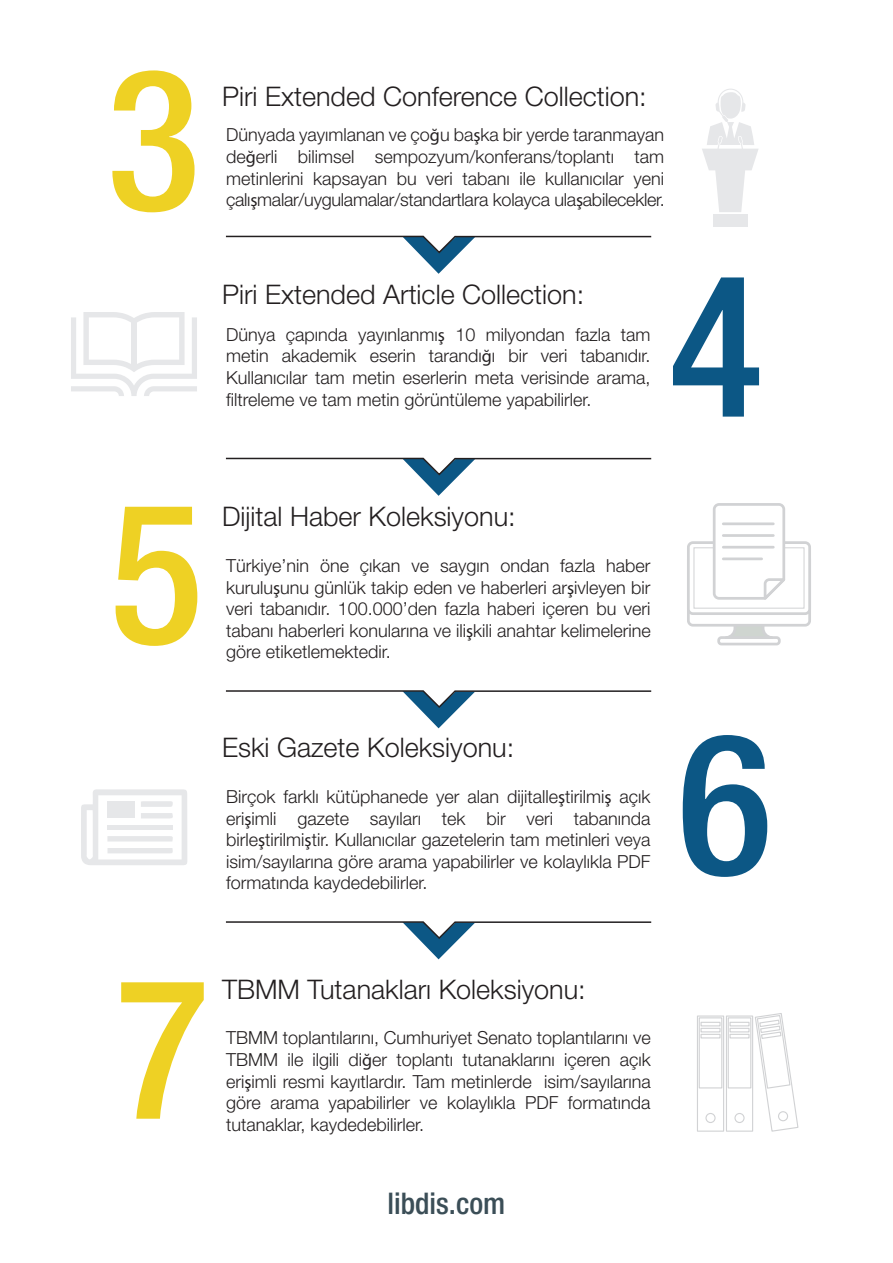
<style>
.page{position:relative;width:893px;height:1263px;background:#fff}
.page>*{position:absolute;margin:0;border:0;box-sizing:border-box;transform-origin:0 0}
.t1{font:500 condensed 196.5px "Helvetica Neue";color:#0c5785}
.t2{font:500 condensed 29.85px "Helvetica Neue";color:#3b4e57}
.t3{font:300 27px "Helvetica Neue";color:#231f20}
.t4{font:300 18px/21.6px "Helvetica Neue";color:#231f20;text-align:justify}
.s1{font-family:"Myriad Pro";font-weight:400}
</style>
<div class="page">
<svg style="left:225px;top:457px;width:427px;height:39px"></svg>
<svg style="left:673px;top:277px;width:86px;height:140px"></svg>
<svg style="left:116px;top:507px;width:81px;height:139px"></svg>
<svg style="left:121px;top:982px;width:83px;height:137px"></svg>
<svg style="left:225px;top:690px;width:427px;height:38px"></svg>
<svg style="left:225px;top:921px;width:427px;height:38px"></svg>
<svg style="left:225px;top:235px;width:427px;height:39px"></svg>
<svg style="left:112px;top:70px;width:83px;height:142px"></svg>
<div style="left:713px;top:214px;width:35px;height:13px;background:#e6e7e9"></div>
<svg style="left:702px;top:89px;width:56px;height:123px"></svg>
<svg style="left:81px;top:789px;width:106px;height:76px"></svg>
<svg style="left:71px;top:312px;width:126px;height:84px"></svg>
<div style="left:131px;top:321px;width:6px;height:47px;background:#e6e7e9"></div>
<svg style="left:728px;top:627px;width:42px;height:9px"></svg>
<div style="left:687px;top:553px;width:124px;height:74px;border:3px solid #d1d2d4;border-radius:5px"></div>
<div style="left:688px;top:543px;width:122px;height:71px;background:#fff;border-radius:5px"></div>
<div style="left:687px;top:541px;width:124px;height:74px;border:3px solid #d1d2d4;border-radius:5px"></div>
<div style="left:693px;top:547px;width:111px;height:62px;background:#fff;border:1px solid #d1d2d4"></div>
<div style="left:717px;top:636px;width:64px;height:9px;border:3px solid #d1d2d4;border-radius:3px"></div>
<svg style="left:711px;top:503px;width:79px;height:97px"></svg>
<hr style="left:723px;top:546px;width:50px;height:2px;background:#d1d2d4">
<hr style="left:723px;top:557px;width:39px;height:3px;background:#d1d2d4">
<hr style="left:723px;top:534px;width:50px;height:3px;background:#d1d2d4">
<hr style="left:723px;top:522px;width:50px;height:3px;background:#d1d2d4">
<svg style="left:697px;top:1013px;width:102px;height:119px"></svg>
<h3 class="t3" style="left:222px;top:80px;width:426px">Piri Extended Conference Collection:</h3>
<p class="t4" style="left:226px;top:124px;width:440px">Dünyada yayımlanan ve ço<span class="s1">ğ</span>u ba<span class="s1">ş</span>ka bir yerde taranmayan de<span class="s1">ğ</span>erli bilimsel sempozyum/konferans/toplantı tam metinlerini kapsayan bu veri tabanı ile kullanıcılar yeni çalı<span class="s1">ş</span>malar/uygulamalar/standartlara kolayca ula<span class="s1">ş</span>abilecekler.</p>
<h3 class="t3" style="left:222px;top:278px;width:364px">Piri Extended Article Collection:</h3>
<p class="t4" style="left:226px;top:323px;width:426px">Dünya çapında yayınlanmı<span class="s1">ş</span> 10 milyondan fazla tam metin akademik eserin tarandı<span class="s1">ğ</span>ı bir veri tabanıdır.<br>Kullanıcılar tam metin eserlerin meta verisinde arama, filtreleme ve tam metin görüntüleme yapabilirler.</p>
<h3 class="t3" style="left:222px;top:500px;width:295px">Dijital Haber Koleksiyonu:</h3>
<p class="t4" style="left:226px;top:554px;width:426px">Türkiye’nin öne çıkan ve saygın ondan fazla haber kurulu<span class="s1">ş</span>unu günlük takip eden ve haberleri ar<span class="s1">ş</span>ivleyen bir veri tabanıdır. 100.000’den fazla haberi içeren bu veri tabanı haberleri konularına ve ili<span class="s1">ş</span>kili anahtar kelimelerine göre etiketlemektedir.</p>
<h3 class="t3" style="left:222px;top:731px;width:294px">Eski Gazete Koleksiyonu:</h3>
<p class="t4" style="left:226px;top:785px;width:426px">Birçok farklı kütüphanede yer alan dijitalle<span class="s1">ş</span>tirilmi<span class="s1">ş</span> açık eri<span class="s1">ş</span>imli gazete sayıları tek bir veri tabanında birle<span class="s1">ş</span>tirilmi<span class="s1">ş</span>tir. Kullanıcılar gazetelerin tam metinleri veya isim/sayılarına göre arama yapabilirler ve kolaylıkla PDF formatında kaydedebilirler.</p>
<h1 class="t1" style="left:678px;top:687px;width:96px">6</h1>
<h3 class="t3" style="left:222px;top:973px;width:365px">TBMM Tutanakları Koleksiyonu:</h3>
<p class="t4" style="left:226px;top:1027px;width:426px">TBMM toplantılarını, Cumhuriyet Senato toplantılarını ve TBMM ile ilgili di<span class="s1">ğ</span>er toplantı tutanaklarını içeren açık eri<span class="s1">ş</span>imli resmi kayıtlardır. Tam metinlerde isim/sayılarına göre arama yapabilirler ve kolaylıkla PDF formatında tutanaklar, kaydedebilirler.</p>
<h2 class="t2" style="left:388px;top:1185px;width:119px">libdis.com</h2>
</div>
